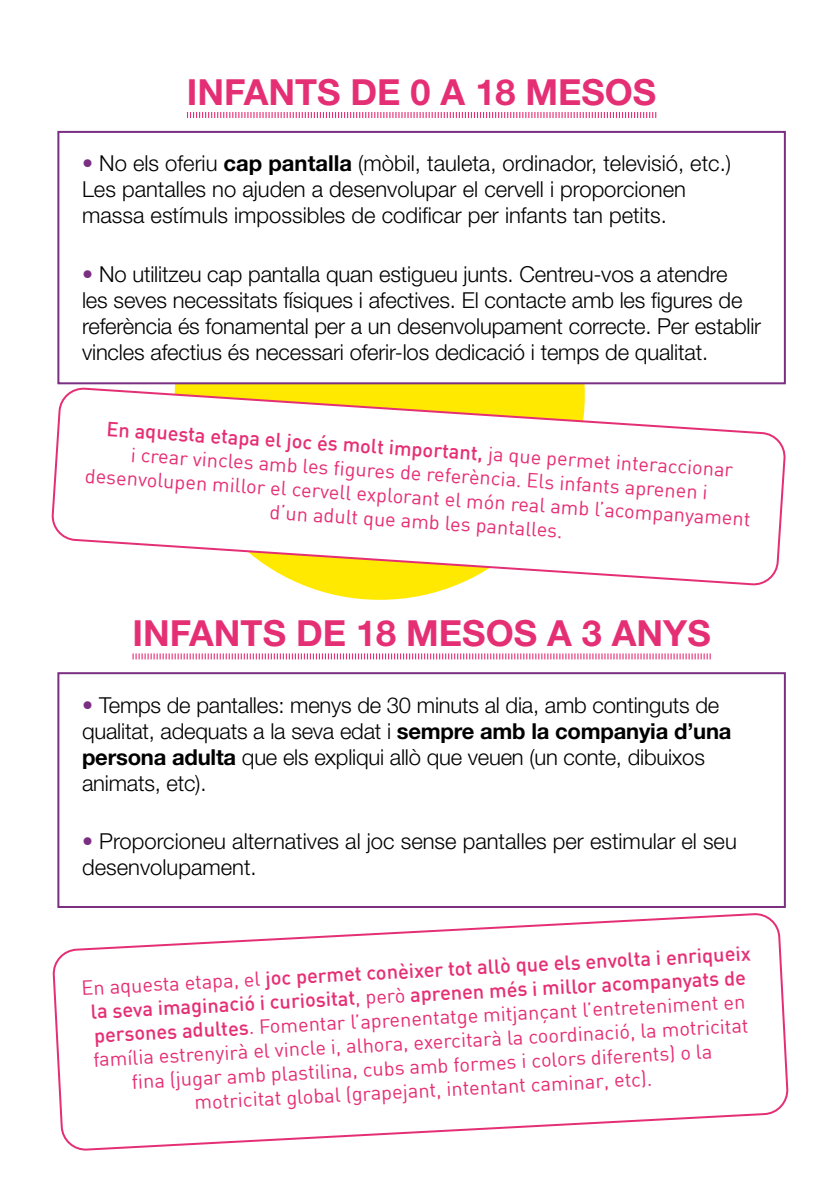
<style>
.page{position:relative;width:840px;height:1191px;background:#fff}
.page>*{position:absolute;margin:0;border:0;box-sizing:border-box;transform-origin:0 0}
.t1{font:700 36px "Helvetica Neue LT Std";color:#e52f75}
.t2{font:300 22px/26px "Helvetica Neue LT Std";letter-spacing:-.01em;color:#000}
.t3{font:20px/24px "DIN";color:#e52f75;text-align:center}
.s1{color:#7b2f82}
.s2{font-weight:700}
.s3{font-weight:500}
</style>
<div class="page">
<svg style="left:187px;top:112px;width:469px;height:6px"></svg>
<svg style="left:132px;top:653px;width:578px;height:6px"></svg>
<div style="left:57px;top:131px;width:728px;height:253px;border:2px solid #7b2f82"></div>
<div style="left:57px;top:672px;width:728px;height:236px;border:2px solid #7b2f82"></div>
<svg style="left:51px;top:386px;width:735px;height:201px"></svg>
<svg style="left:52px;top:913px;width:735px;height:237px"></svg>
<h1 class="t1" style="left:187px;top:70px;width:470px">INFANTS DE 0 A 18 MESOS</h1>
<p class="t2" style="left:82px;top:150px;width:650px"><span class="s1">•</span> No els oferiu <span class="s2">cap pantalla</span> (mòbil, tauleta, ordinador, televisió, etc.)<br>Les pantalles no ajuden a desenvolupar el cervell i proporcionen massa estímuls impossibles de codificar per infants tan petits.</p>
<p class="t2" style="left:82px;top:260px;width:680px"><span class="s1">•</span> No utilitzeu cap pantalla quan estigueu junts. Centreu-vos a atendre<br>les seves necessitats físiques i afectives. El contacte amb les figures de referència és fonamental per a un desenvolupament correcte. Per establir vincles afectius és necessari oferir-los dedicació i temps de qualitat.</p>
<p class="t3" style="left:89px;top:414px;width:668px;rotate:4deg"><span class="s3">En aquesta etapa el joc és molt important,</span> ja que permet interaccionar<br>i crear vincles amb les fi gures de referència. Els infants aprenen i desenvolupen millor el cervell explorant el món real amb l’acompanyament d’un adult que amb les pantalles.</p>
<h1 class="t1" style="left:132px;top:611px;width:579px">INFANTS DE 18 MESOS A 3 ANYS</h1>
<p class="t2" style="left:82px;top:691px;width:650px"><span class="s1">•</span> Temps de pantalles: menys de 30 minuts al dia, amb continguts de qualitat, adequats a la seva edat i <span class="s2">sempre amb la companyia d’una persona adulta</span> que els expliqui allò que veuen (un conte, dibuixos animats, etc).</p>
<p class="t2" style="left:82px;top:827px;width:656px"><span class="s1">•</span> Proporcioneu alternatives al joc sense pantalles per estimular el seu desenvolupament.</p>
<p class="t3" style="left:81px;top:975px;width:671px;rotate:-3deg">En aquesta etapa, el <span class="s3">joc permet conèixer tot allò que els envolta i enriqueix la seva imaginació i curiositat</span>, però <span class="s3">aprenen més i millor acompanyats de persones adultes</span>. Fomentar l’aprenentatge mitjançant l’entreteniment en família estrenyirà el vincle i, alhora, exercitarà la coordinació, la motricitat<br>fi na (jugar amb plastilina, cubs amb formes i colors diferents) o la motricitat global (grapejant, intentant caminar, etc).</p>
</div>
